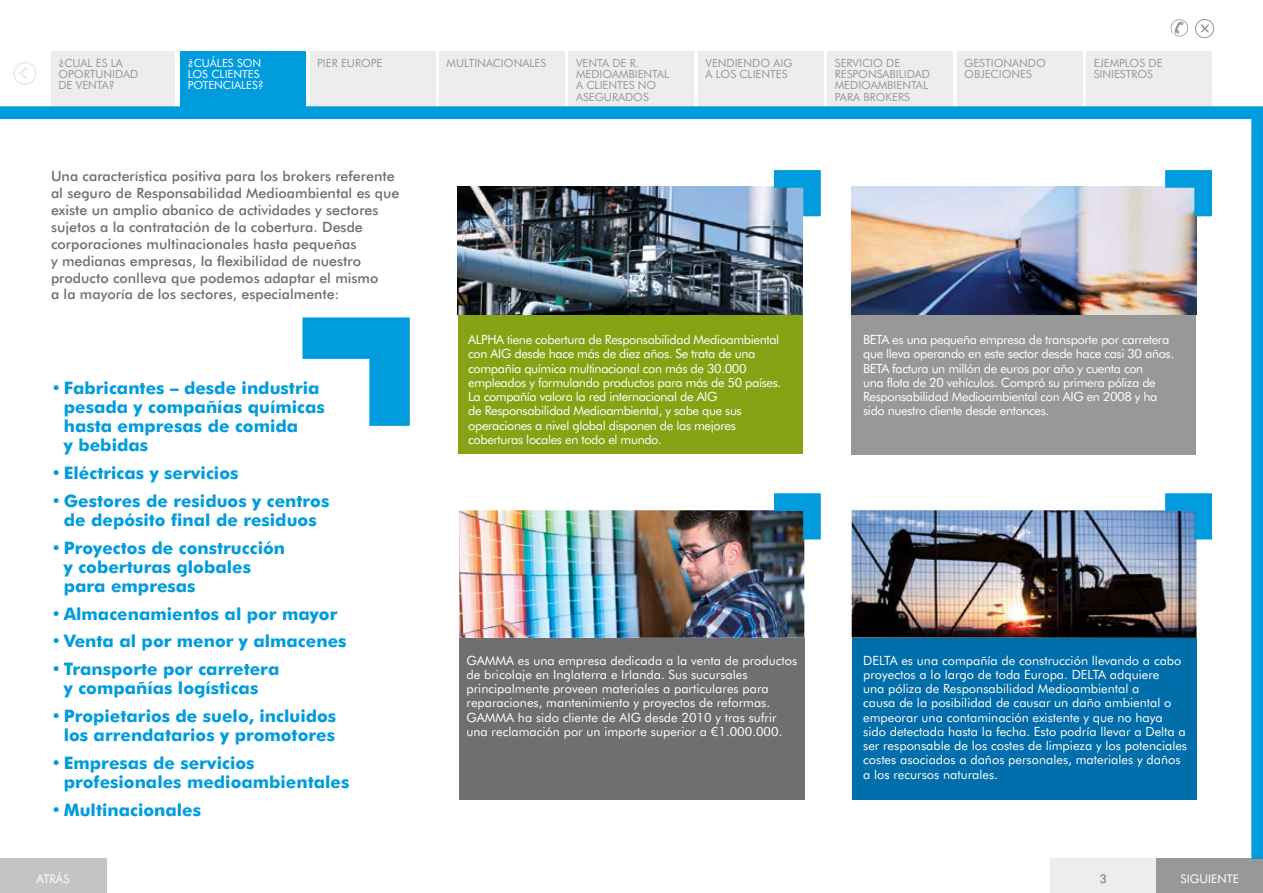
<style>
.page{position:relative;width:1263px;height:893px;background:#fff}
.page>*{position:absolute;margin:0;border:0;box-sizing:border-box;transform-origin:0 0}
.t1{font:700 17.25px/19.2px "AIG Futura";color:#009cde}
.t2{font:500 14.25px/17px "AIG Futura";color:#706f6f}
.t3{font:12.75px/14.2px "AIG Futura";color:#fff}
.t4{font:12.75px/14.2px "AIG Futura";letter-spacing:-.03em;color:#fff}
.t5{font:12px "AIG Futura";color:#fff}
.t6{font:12px "AIG Futura";color:#706f6f}
.t7{font:11.25px/11.2px "AIG Futura";color:#999898}
.t8{font:11.25px/11.2px "AIG Futura";color:#fff}
</style>
<div class="page">
<svg style="left:1171px;top:19px;width:17px;height:18px"></svg>
<div style="left:1195px;top:19px;width:19px;height:19px;border:1px solid #999898;border-radius:50%"></div>
<svg style="left:1200px;top:25px;width:9px;height:7px"></svg>
<svg style="left:19px;top:67px;width:9px;height:13px"></svg>
<div style="left:13px;top:62px;width:24px;height:23px;border:2px solid #ededed;border-radius:50%"></div>
<div style="left:51px;top:51px;width:123px;height:55px;background:#ededed"></div>
<div style="left:957px;top:51px;width:125px;height:55px;background:#ededed"></div>
<div style="left:1086px;top:51px;width:126px;height:55px;background:#ededed"></div>
<div style="left:439px;top:51px;width:126px;height:55px;background:#ededed"></div>
<div style="left:698px;top:51px;width:126px;height:55px;background:#ededed"></div>
<div style="left:569px;top:51px;width:125px;height:55px;background:#ededed"></div>
<div style="left:827px;top:51px;width:126px;height:55px;background:#ededed"></div>
<div style="left:180px;top:51px;width:126px;height:55px;background:#009cde"></div>
<div style="left:310px;top:51px;width:125px;height:55px;background:#ededed"></div>
<div style="left:1050px;top:859px;width:213px;height:34px;background:#ededed"></div>
<div style="left:0;top:859px;width:106px;height:34px;background:#c4c4c4"></div>
<div style="left:1157px;top:859px;width:106px;height:34px;background:#999898"></div>
<img style="left:0;top:106px;width:1263px;height:753px">
<svg style="left:302px;top:317px;width:108px;height:109px"></svg>
<p class="t8" style="left:188px;top:57px;width:77px">¿CUÁLES SON<br>LOS CLIENTES<br>POTENCIALES?</p>
<p class="t7" style="left:705px;top:57px;width:89px">VENDIENDO AIG<br>A LOS CLIENTES</p>
<p class="t7" style="left:1094px;top:57px;width:70px">EJEMPLOS DE<br>SINIESTROS</p>
<p class="t7" style="left:58px;top:57px;width:66px">¿CUAL ES LA</p>
<p class="t7" style="left:317px;top:57px;width:67px">PIER EUROPE</p>
<p class="t7" style="left:58px;top:69px;width:81px">OPORTUNIDAD<br>DE VENTA?</p>
<p class="t7" style="left:447px;top:57px;width:101px">MULTINACIONALES</p>
<p class="t7" style="left:964px;top:57px;width:83px">GESTIONANDO<br>OBJECIONES</p>
<p class="t7" style="left:835px;top:57px;width:97px">SERVICIO DE<br>RESPONSABILIDAD<br>MEDIOAMBIENTAL<br>PARA BROKERS</p>
<p class="t7" style="left:576px;top:57px;width:95px">VENTA DE R.<br>MEDIOAMBIENTAL<br>A CLIENTES NO<br>ASEGURADOS</p>
<p class="t2" style="left:51px;top:167px;width:350px">Una característica positiva para los brokers referente al seguro de Responsabilidad Medioambiental es que existe un amplio abanico de actividades y sectores sujetos a la contratación de la cobertura. Desde corporaciones multinacionales hasta pequeñas<br>y medianas empresas, la flexibilidad de nuestro producto conlleva que podemos adaptar el mismo<br>a la mayoría de los sectores, especialmente:</p>
<h1 class="t1" style="left:64px;top:378px;width:263px;text-indent:-13px">• Fabricantes – desde industria pesada y compañías químicas hasta empresas de comida<br>y bebidas</h1>
<h1 class="t1" style="left:51px;top:463px;width:189px">• Eléctricas y servicios</h1>
<h1 class="t1" style="left:51px;top:491px;width:280px;text-align:center">• Gestores de residuos y centros de depósito final de residuos</h1>
<h1 class="t1" style="left:64px;top:538px;width:223px;text-indent:-13px">•Proyectos de construcción y coberturas globales para empresas</h1>
<h1 class="t1" style="left:51px;top:604px;width:288px">• Almacenamientos al por mayor</h1>
<h1 class="t1" style="left:51px;top:631px;width:297px">• Venta al por menor y almacenes</h1>
<h1 class="t1" style="left:51px;top:659px;width:230px;text-align:center">• Transporte por carretera y compañías logísticas</h1>
<h1 class="t1" style="left:51px;top:706px;width:287px;text-align:right">•Propietarios de suelo, incluidos los arrendatarios y promotores</h1>
<h1 class="t1" style="left:64px;top:753px;width:287px;text-indent:-13px">• Empresas de servicios profesionales medioambientales</h1>
<h1 class="t1" style="left:51px;top:800px;width:152px">•Multinacionales</h1>
<p class="t4" style="left:468px;top:332px;width:315px">ALPHA tiene cobertura de Responsabilidad Medioambiental con AIG desde hace más de diez años. Se trata de una compañía química multinacional con más de 30.000 empleados y formulando productos para más de 50 países.<br>La compañía valora la red internacional de AIG<br>de Responsabilidad Medioambiental, y sabe que sus operaciones a nivel global disponen de las mejores coberturas locales en todo el mundo.</p>
<p class="t4" style="left:863px;top:332px;width:312px">BETA es una pequeña empresa de transporte por carretera que lleva operando en este sector desde hace casi 30 años.<br>BETA factura un millón de euros por año y cuenta con<br>una flota de 20 vehículos. Compró su primera póliza de Responsabilidad Medioambiental con AIG en 2008 y ha sido nuestro cliente desde entonces.</p>
<p class="t3" style="left:466px;top:653px;width:332px">GAMMA es una empresa dedicada a la venta de productos de bricolaje en Inglaterra e Irlanda. Sus sucursales principalmente proveen materiales a particulares para reparaciones, mantenimiento y proyectos de reformas.<br>GAMMA ha sido cliente de AIG desde 2010 y tras sufrir una reclamación por un importe superior a €1.000.000.</p>
<p class="t3" style="left:863px;top:653px;width:325px">DELTA es una compañía de construcción llevando a cabo proyectos a lo largo de toda Europa. DELTA adquiere<br>una póliza de Responsabilidad Medioambiental a<br>causa de la posibilidad de causar un daño ambiental o empeorar una contaminación existente y que no haya sido detectada hasta la fecha. Esto podría llevar a Delta a ser responsable de los costes de limpieza y los potenciales costes asociados a daños personales, materiales y daños a los recursos naturales.</p>
<p class="t5" style="left:37px;top:871px;width:34px">ATRÁS</p>
<p class="t6" style="left:1100px;top:871px;width:9px">3</p>
<p class="t5" style="left:1180px;top:871px;width:60px">SIGUIENTE</p>
</div>
